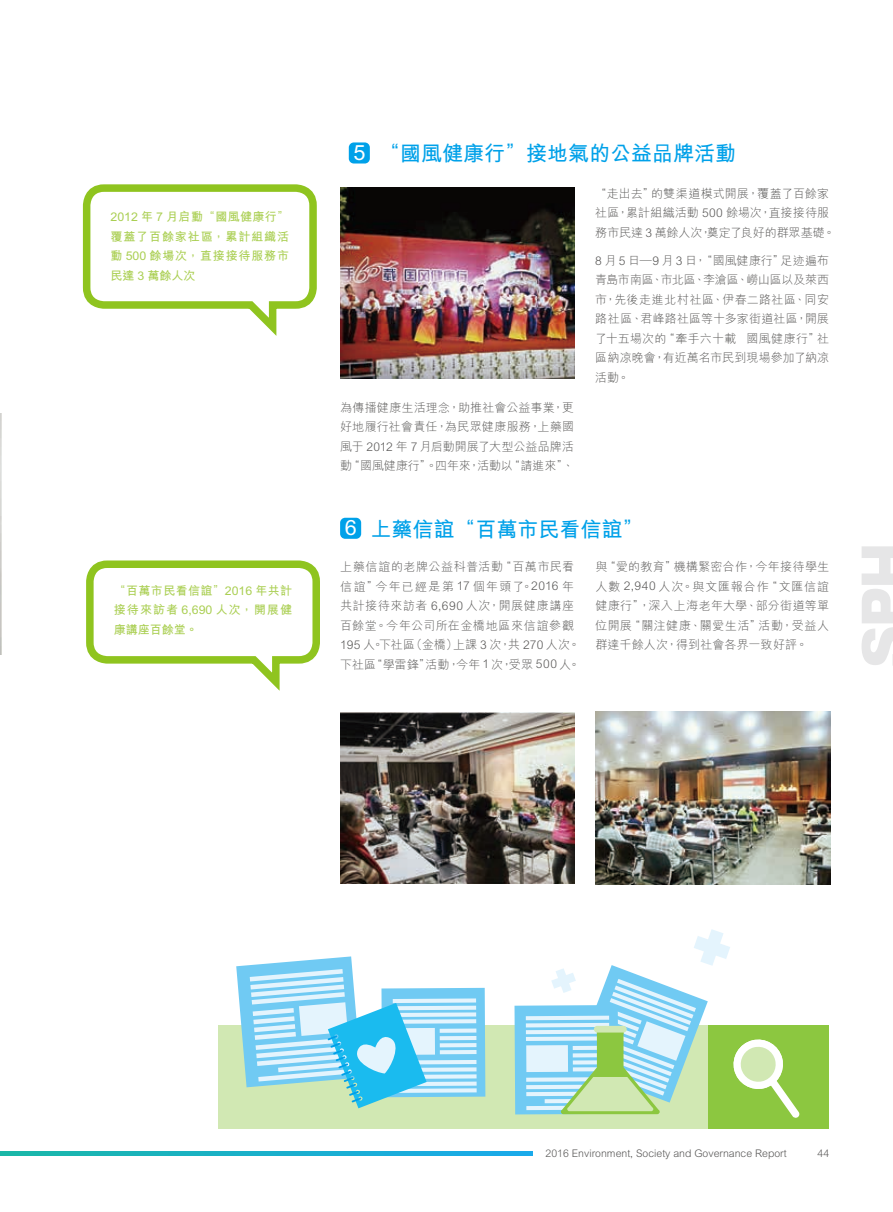
<style>
.page{position:relative;width:893px;height:1212px;background:#fff}
.page>*{position:absolute;margin:0;border:0;box-sizing:border-box;transform-origin:0 0}
.t1{font:700 21px "M Hei HK";color:#00a1e9}
.t2{font:300 12px/19.5px "M Hei HK";letter-spacing:.02em;color:#595857;text-align:justify}
.t3{font:300 12px/19.5px "M Hei HK";letter-spacing:.045em;color:#595857}
.t4{font:700 12px/19.5px "M Hei HK";letter-spacing:.035em;color:#aacf53;text-align:justify}
.t5{font:300 10.5px "M Hei HK";color:#595857}
.s1{color:#fff}
</style>
<div class="page">
<svg style="left:861px;top:546px;width:32px;height:119px"></svg>
<svg style="left:0;top:1152px;width:532px;height:3px;background:#1ab0ca"></svg>
<img style="left:0;top:414px;width:1px;height:241px">
<svg style="left:82px;top:184px;width:235px;height:152px"></svg>
<div style="left:349px;top:142px;width:21px;height:21px;background:#00a1e9;border-radius:5px"></div>
<img style="left:340px;top:712px;width:234px;height:171px">
<img style="left:595px;top:711px;width:235px;height:173px">
<svg style="left:86px;top:560px;width:234px;height:131px"></svg>
<div style="left:340px;top:518px;width:21px;height:21px;background:#00a1e9;border-radius:5px"></div>
<img style="left:340px;top:187px;width:235px;height:191px">
<div style="left:218px;top:1026px;width:611px;height:103px;background:#d1e8b3"></div>
<div style="left:708px;top:1026px;width:121px;height:103px;background:#8cc740"></div>
<svg style="left:236px;top:956px;width:249px;height:152px"></svg>
<svg style="left:514px;top:929px;width:286px;height:189px"></svg>
<div style="left:594px;top:1026px;width:33px;height:6px;background:#d1e8b3;border-radius:3px"></div>
<p class="t4" style="left:111px;top:206px;width:180px">2012 年 7 月启動“國風健康行”覆蓋了百餘家社區，累計組織活動 500 餘場次，直接接待服務市民達 3 萬餘人次</p>
<p class="t4" style="left:114px;top:580px;width:180px">“百萬市民看信誼”2016 年共計接待來訪者 6,690 人次，開展健康講座百餘堂。</p>
<h1 class="t1" style="left:353px;top:138px;width:384px"><span class="s1">5</span> “國風健康行”接地氣的公益品牌活動</h1>
<p class="t2" style="left:340px;top:397px;width:235px">為傳播健康生活理念，助推社會公益事業，更好地履行社會責任，為民眾健康服務，上藥國風于 2012 年 7月启動開展了大型公益品牌活動“國風健康行”。四年來，活動以“請進來”、</p>
<p class="t2" style="left:595px;top:183px;width:241px;text-align:left">“走出去”的雙渠道模式開展，覆蓋了百餘家社區，累計組織活動 500 餘場次，直接接待服務市民達 3 萬餘人次，奠定了良好的群眾基礎。</p>
<p class="t2" style="left:595px;top:250px;width:235px">8 月 5 日—9 月 3 日，“國風健康行”足迹遍布青島市南區、市北區、李滄區、嶗山區以及萊西市，先後走進北村社區、伊春二路社區、同安路社區、君峰路社區等十多家街道社區，開展了十五場次的“牽手六十載 國風健康行”社區納凉晚會，有近萬名市民到現場參加了納凉活動。</p>
<h1 class="t1" style="left:345px;top:514px;width:300px"><span class="s1">6</span> 上藥信誼“百萬市民看信誼”</h1>
<p class="t3" style="left:340px;top:557px;width:241px">上藥信誼的老牌公益科普活動“百萬市民看信誼”今年已經是第 17 個年頭了。2016 年共計接待來訪者 6,690 人次，開展健康講座百餘堂。今年公司所在金橋地區來信誼參觀<br>195 人。下社區（金橋）上課 3 次，共 270 人次。下社區“學雷鋒”活動，今年 1 次，受眾 500 人。</p>
<p class="t2" style="left:595px;top:557px;width:235px">與“愛的教育”機構緊密合作，今年接待學生人數 2,940 人次。與文匯報合作“文匯信誼健康行”，深入上海老年大學、部分街道等單位開展“關注健康、關愛生活”活動，受益人群達千餘人次，得到社會各界一致好評。</p>
<p class="t5" style="left:546px;top:1146px;width:243px">2016 Environment, Society and Governance Report</p>
<p class="t5" style="left:817px;top:1146px;width:13px">44</p>
</div>
